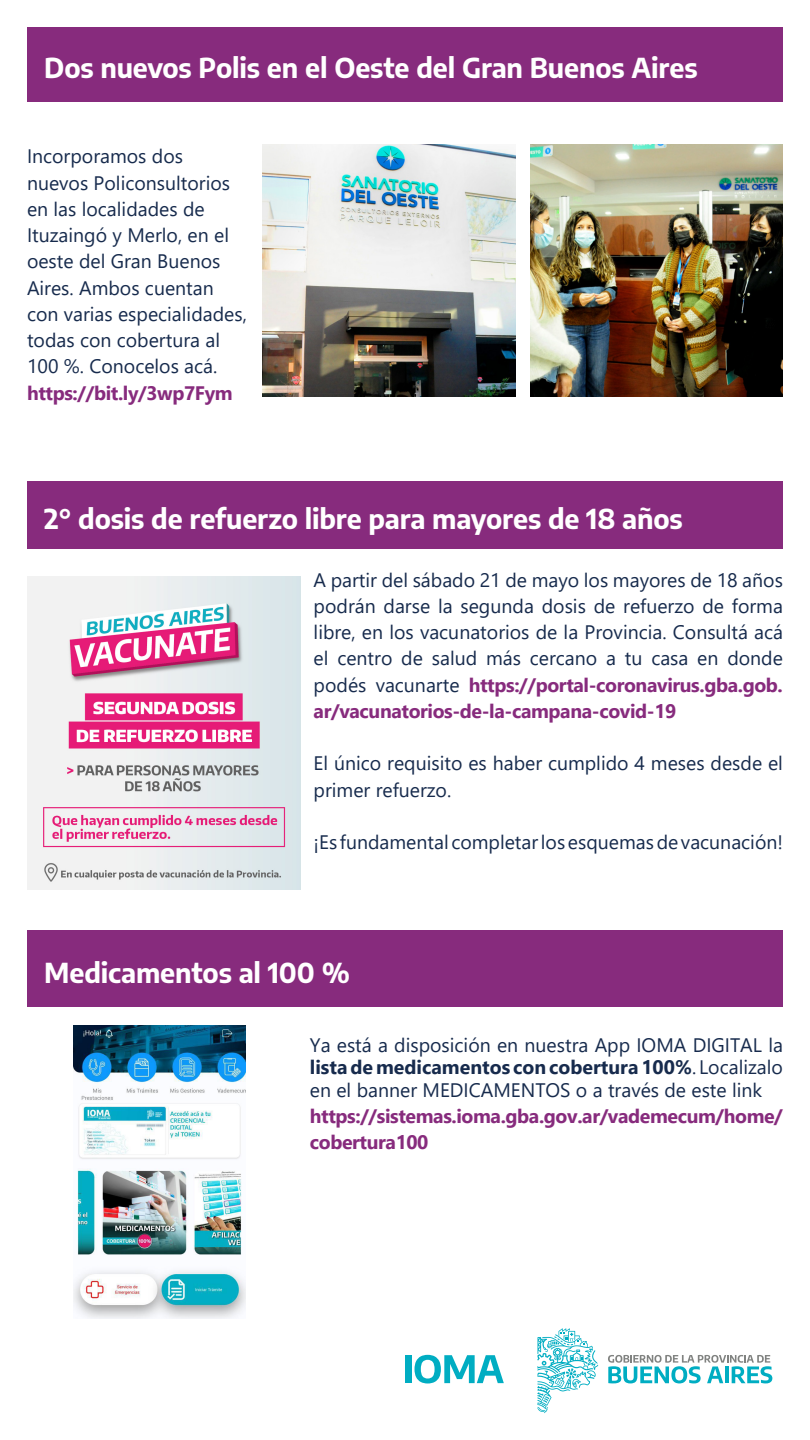
<style>
.page{position:relative;width:810px;height:1440px;background:#fff}
.page>*{position:absolute;margin:0;border:0;box-sizing:border-box;transform-origin:0 0}
.t1{font:700 27px "Encode Sans";letter-spacing:-.005em;color:#fff}
.t2{font:19.5px/26.2px "Segoe UI";color:#172b4d}
.t3{font:700 19.5px/26.2px "Segoe UI";letter-spacing:-.02em;color:#872b7d}
.s1{font-weight:700;color:#872b7d}
.s2{font-weight:700}
</style>
<div class="page">
<div style="left:405px;top:1355px;width:6px;height:28px;background:#00adc2"></div>
<svg style="left:415px;top:1355px;width:89px;height:29px"></svg>
<svg style="left:537px;top:1328px;width:61px;height:85px"></svg>
<svg style="left:608px;top:1355px;width:164px;height:28px"></svg>
<div style="left:27px;top:27px;width:756px;height:75px;background:#872b7d"></div>
<div style="left:27px;top:481px;width:756px;height:67px;background:#872b7d"></div>
<div style="left:27px;top:931px;width:756px;height:76px;background:#872b7d"></div>
<img style="left:263px;top:144px;width:252px;height:252px">
<img style="left:531px;top:144px;width:252px;height:252px">
<img style="left:27px;top:577px;width:273px;height:313px">
<img style="left:74px;top:1026px;width:172px;height:292px">
<p class="t1" style="left:44px;top:48px;width:655px">Dos nuevos Polis en el Oeste del Gran Buenos Aires</p>
<p class="t2" style="left:27px;top:142px;width:221px">Incorporamos dos nuevos Policonsultorios en las localidades de<br>Ituzaingó y Merlo, en el oeste del Gran Buenos<br>Aires. Ambos cuentan con varias especialidades, todas con cobertura al<br>100 %. Conocelos acá. <span class="s1">https://bit.ly/3wp7Fym</span></p>
<p class="t1" style="left:44px;top:498px;width:640px">2° dosis de refuerzo libre para mayores de 18 años</p>
<p class="t2" style="left:314px;top:565px;width:471px;text-align:justify">A partir del sábado 21 de mayo los mayores de 18 años podrán darse la segunda dosis de refuerzo de forma libre, en los vacunatorios de la Provincia. Consultá acá el centro de salud más cercano a tu casa en donde podés vacunarte <span class="s1">https://portal-coronavirus.gba.gob. ar/vacunatorios-de-la-campana-covid-19</span></p>
<p class="t2" style="left:314px;top:748px;width:471px">El único requisito es haber cumplido 4 meses desde el primer refuerzo.</p>
<p class="t2" style="left:314px;top:827px;width:471px">¡Es fundamental completar los esquemas de vacunación!</p>
<p class="t1" style="left:44px;top:953px;width:307px">Medicamentos al 100 %</p>
<p class="t2" style="left:310px;top:1032px;width:475px;line-height:22.4px;text-align:justify">Ya está a disposición en nuestra App IOMA DIGITAL la <span class="s2">lista de medicamentos con cobertura 100%</span>. Localizalo en el banner MEDICAMENTOS o a través de este link</p>
<p class="t3" style="left:310px;top:1102px;width:475px">https://sistemas.ioma.gba.gov.ar/vademecum/home/ cobertura100</p>
</div>
